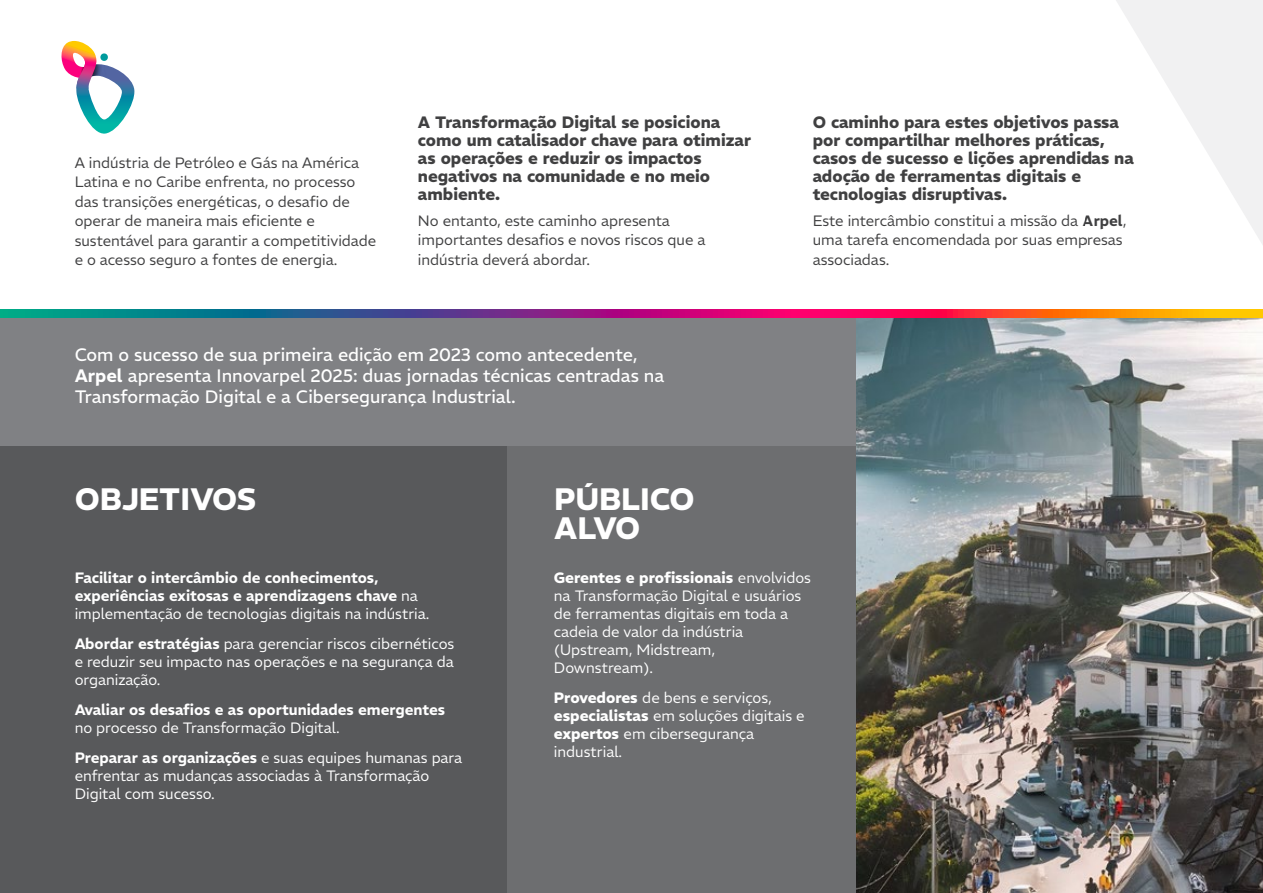
<style>
.page{position:relative;width:1263px;height:893px;background:#fff}
.page>*{position:absolute;margin:0;border:0;box-sizing:border-box;transform-origin:0 0}
.t1{font:700 31.05px/28.8px "REM";color:#fff}
.t2{font:18px/21px "REM";color:#fff}
.t3{font:700 16.5px/18px "REM";color:#404041}
.t4{font:300 15px/18px "REM";color:#fff}
.t5{font:300 15px/19.5px "REM";color:#404041}
.t6{font:600 15px/18px "REM";color:#fff}
.s1{font-weight:600}
.s2{font-weight:300}
.s3{font-weight:700}
</style>
<div class="page">
<div style="left:0;top:309px;width:1263px;height:584px;background:#808184"></div>
<div style="left:0;top:446px;width:1263px;height:447px;background:#58595b"></div>
<div style="left:508px;top:446px;width:755px;height:447px;background:#6d6e70"></div>
<svg style="left:61px;top:41px;width:74px;height:93px"></svg>
<img style="left:856px;top:318px;width:407px;height:575px">
<svg style="left:0;top:309px;width:1263px;height:9px;background:#954d63"></svg>
<svg style="left:1116px;top:0;width:147px;height:245px"></svg>
<p class="t5" style="left:75px;top:152px;width:303px">A indústria de Petróleo e Gás na América Latina e no Caribe enfrenta, no processo das transições energéticas, o desafio de operar de maneira mais eficiente e sustentável para garantir a competitividade e o acesso seguro a fontes de energia.</p>
<p class="t3" style="left:418px;top:112px;width:334px">A Transformação Digital se posiciona como um catalisador chave para otimizar as operações e reduzir os impactos negativos na comunidade e no meio ambiente.</p>
<p class="t5" style="left:418px;top:210px;width:289px">No entanto, este caminho apresenta importantes desafios e novos riscos que a indústria deverá abordar.</p>
<p class="t2" style="left:75px;top:343px;width:591px">Com o sucesso de sua primeira edição em 2023 como antecedente,<br><span class="s1">Arpel</span> apresenta Innovarpel 2025: duas jornadas técnicas centradas na<br>Transformação Digital e a Cibersegurança Industrial.</p>
<p class="t3" style="left:813px;top:112px;width:323px">O caminho para estes objetivos passa por compartilhar melhores práticas, casos de sucesso e lições aprendidas na adoção de ferramentas digitais e tecnologias disruptivas.</p>
<p class="t5" style="left:813px;top:210px;width:315px">Este intercâmbio constitui a missão da <span class="s1">Arpel</span>, uma tarefa encomendada por suas empresas associadas.</p>
<h1 class="t1" style="left:75px;top:481px;width:183px">OBJETIVOS</h1>
<p class="t6" style="left:75px;top:567px;width:356px">Facilitar o intercâmbio de conhecimentos, experiências exitosas e aprendizagens chave <span class="s2">na implementação de tecnologias digitais na indústria.</span></p>
<p class="t4" style="left:75px;top:633px;width:381px;text-align:justify"><span class="s1">Abordar estratégias</span> para gerenciar riscos cibernéticos e reduzir seu impacto nas operações e na segurança da organização.</p>
<p class="t6" style="left:75px;top:699px;width:372px">Avaliar os desafios e as oportunidades emergentes</p>
<p class="t4" style="left:75px;top:711px;width:389px;line-height:30px">no processo de Transformação Digital.<br><span class="s1">Preparar as organizações</span> e suas equipes humanas para</p>
<p class="t4" style="left:75px;top:765px;width:356px">enfrentar as mudanças associadas à Transformação<br>Digital com sucesso.</p>
<h1 class="t1" style="left:554px;top:481px;width:142px">PÚBLICO<br>ALVO</h1>
<p class="t4" style="left:554px;top:567px;width:259px"><span class="s3">Gerentes e profissionais</span> envolvidos na Transformação Digital e usuários de ferramentas digitais em toda a cadeia de valor da indústria (Upstream, Midstream,<br>Downstream).</p>
<p class="t4" style="left:554px;top:687px;width:252px"><span class="s3">Provedores</span> de bens e serviços, <span class="s3">especialistas</span> em soluções digitais e <span class="s3">expertos</span> em cibersegurança industrial.</p>
</div>
